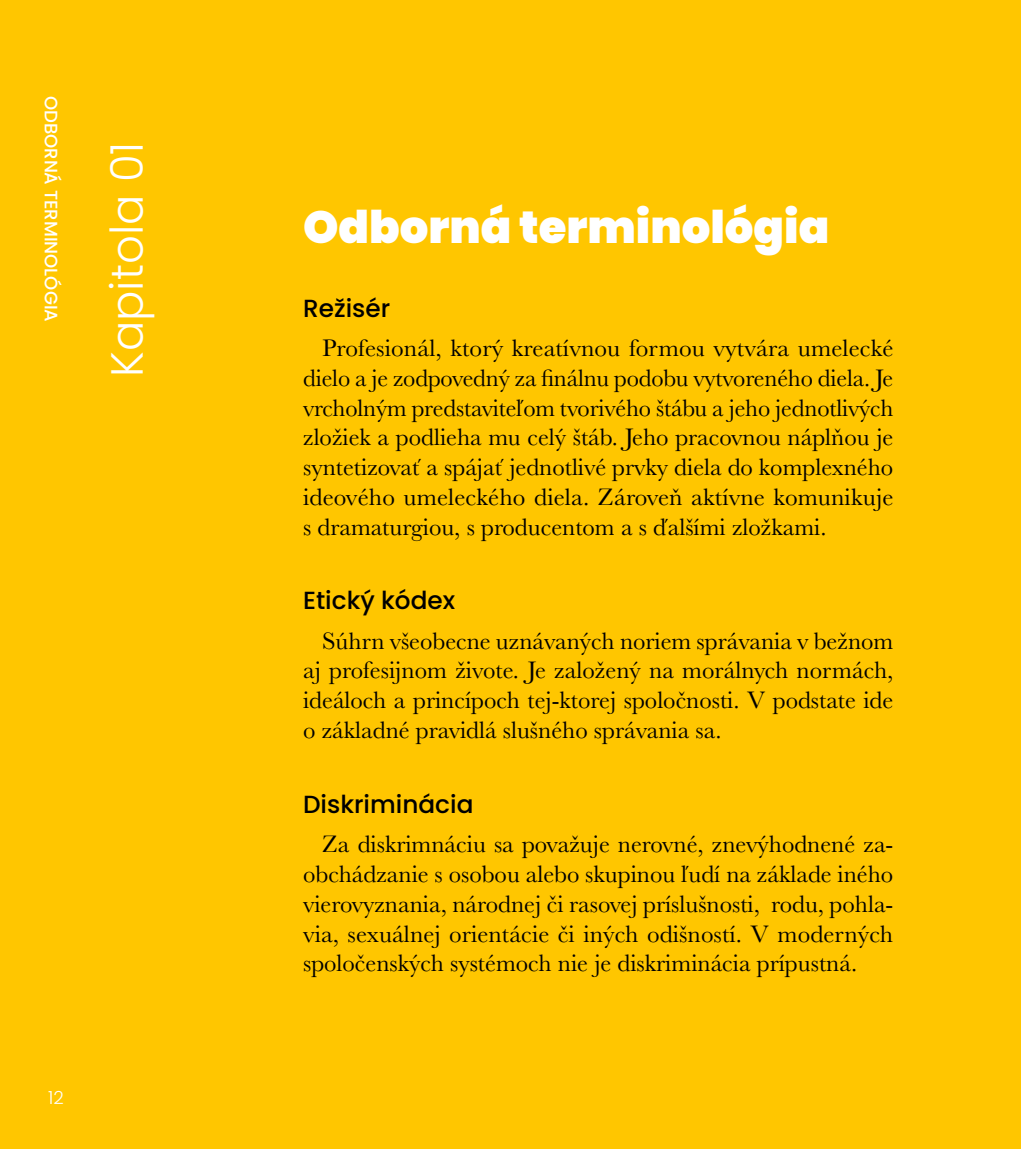
<style>
.page{position:relative;width:1021px;height:1149px;background:#fff}
.page>*{position:absolute;margin:0;border:0;box-sizing:border-box;transform-origin:0 0}
.t1{font:900 45px "Poppins";color:#fff}
.t2{font:300 45px "Poppins";color:#fff}
.t3{font:24.75px/29.7px "Baskerville";color:#000;text-align:justify}
.t4{font:500 24.75px "Poppins";color:#000}
.t5{font:500 18px "Poppins";color:#fff}
.t6{font:300 18px "Poppins";color:#fff}
</style>
<div class="page">
<div style="left:0;top:0;width:1020px;height:1148px;background:#ffc600"></div>
<p class="t5" style="left:62px;top:96px;width:227px;rotate:90deg">ODBORNÁ TERMINOLÓGIA</p>
<h1 class="t2" style="left:101px;top:377px;width:237px;rotate:-90deg">Kapitola 01</h1>
<p class="t6" style="left:48px;top:1086px;width:17px">12</p>
<h1 class="t1" style="left:303px;top:201px;width:527px">Odborná terminológia</h1>
<p class="t4" style="left:303px;top:294px;width:89px">Režisér</p>
<p class="t3" style="left:303px;top:333px;width:592px;text-indent:19px">Profesionál, ktorý kreatívnou formou vytvára umelecké dielo a je zodpovedný za finálnu podobu vytvoreného diela. Je vrcholným predstaviteľom tvorivého štábu a jeho jednotlivých zložiek a podlieha mu celý štáb. Jeho pracovnou náplňou je syntetizovať a spájať jednotlivé prvky diela do komplexného ideového umeleckého diela. Zároveň aktívne komunikuje s dramaturgiou, s producentom a s ďalšími zložkami.</p>
<p class="t4" style="left:303px;top:586px;width:154px">Etický kódex</p>
<p class="t3" style="left:303px;top:626px;width:592px;text-indent:19px">Súhrn všeobecne uznávaných noriem správania v bežnom aj profesijnom živote. Je založený na morálnych normách, ideáloch a princípoch tej-ktorej spoločnosti. V podstate ide o základné pravidlá slušného správania sa.</p>
<p class="t4" style="left:303px;top:790px;width:172px">Diskriminácia</p>
<p class="t3" style="left:303px;top:829px;width:591px;text-indent:19px">Za diskrimnáciu sa považuje nerovné, znevýhodnené za&shy;obchádzanie s osobou alebo skupinou ľudí na základe iného vierovyznania, národnej či rasovej príslušnosti, rodu, pohla&shy;via, sexuálnej orientácie či iných odišností. V moderných spoločenských systémoch nie je diskriminácia prípustná.</p>
</div>
